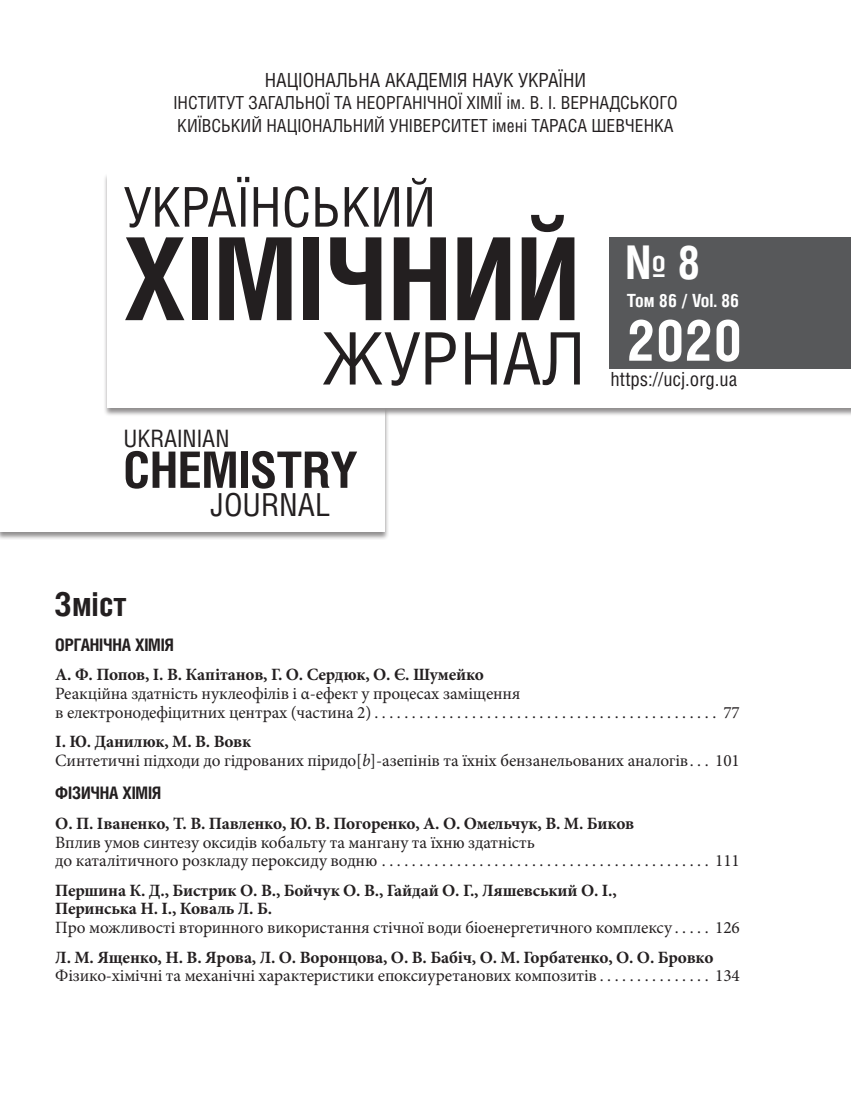
<style>
.page{position:relative;width:851px;height:1106px;background:#fff}
.page>*{position:absolute;margin:0;border:0;box-sizing:border-box;transform-origin:0 0}
.t1{font:700 114.6px "Helios Cond";color:#231f20}
.t2{font:72.45px "Helios Cond";color:#231f20}
.t3{font:700 57px "Helios Cond";color:#fff}
.t4{font:54.9px "Helios Cond";color:#231f20}
.t5{font:700 50.25px "Helios Cond";color:#231f20}
.t6{font:700 46.5px "Helios Cond";color:#fff}
.t7{font:700 33px "Helios Cond";color:#231f20}
.t8{font:31.8px "Helios Cond";color:#231f20}
.t9{font:24px "Helios Cond";color:#231f20}
.t10{font:19.5px "Helios Cond";color:#231f20}
.t11{font:700 18.15px "Helios Cond";color:#fff}
.t12{font:18px "Helios Cond";color:#231f20}
.Стиль3{font:17.25px/18.8px "Minion Pro";letter-spacing:-.01em;color:#231f20}
.Стиль2{font:700 17.25px/18.8px "Minion Pro";letter-spacing:-.01em;color:#231f20}
.Обычный{font:17.25px/18.8px "Minion Pro";letter-spacing:-.01em;color:#231f20}
.t13{font:700 17.25px "Helios Cond";letter-spacing:-.01em;color:#231f20}
.s1{font-weight:700}
.s2{font-style:italic}
.s3{font-weight:400}
</style>
<div class="page">
<div style="left:0;top:407px;width:389px;height:133px;background:#231f20;opacity:.5"></div>
<div style="left:0;top:407px;width:384px;height:124px;background:#fff"></div>
<div style="left:103px;top:173px;width:747px;height:243px;background:#231f20;opacity:.5"></div>
<div style="left:108px;top:173px;width:742px;height:234px;background:#fff"></div>
<div style="left:609px;top:237px;width:241px;height:131px;background:#57585a"></div>
<p class="t10" style="left:265px;top:68px;width:323px">НАЦІОНАЛЬНА АКАДЕМІЯ НАУК УКРАЇНИ</p>
<p class="t12" style="left:173px;top:92px;width:505px">ІНСТИТУТ ЗАГАЛЬНОЇ ТА НЕОРГАНІЧНОЇ ХІМІЇ ім. В. І. ВЕРНАДСЬКОГО</p>
<p class="t12" style="left:177px;top:114px;width:498px">КИЇВСЬКИЙ НАЦІОНАЛЬНИЙ УНІВЕРСИТЕТ імені ТАРАСА ШЕВЧЕНКА</p>
<p class="t4" style="left:123px;top:174px;width:314px">УКРАЇНСЬКИЙ</p>
<p class="t1" style="left:123px;top:211px;width:458px">ХІМІЧНИЙ</p>
<p class="t2" style="left:322px;top:315px;width:265px">ЖУРНАЛ</p>
<p class="t9" style="left:123px;top:424px;width:108px">UKRAINIAN</p>
<p class="t5" style="left:123px;top:440px;width:236px">CHEMISTRY</p>
<p class="t8" style="left:210px;top:485px;width:121px">JOURNAL</p>
<p class="t6" style="left:626px;top:234px;width:76px">№ 8</p>
<p class="t11" style="left:626px;top:290px;width:114px">Том 86 / Vol. 86</p>
<p class="t3" style="left:626px;top:306px;width:117px">2020</p>
<p class="t10" style="left:610px;top:367px;width:128px">https://ucj.org.ua</p>
<p class="t7" style="left:55px;top:585px;width:73px">Зміст</p>
<p class="t13" style="left:55px;top:634px;width:120px">ОРГАНІЧНА ХІМІЯ</p>
<p class="Стиль3" style="left:55px;top:665px;width:686px"><span class="s1">А. Ф. Попов, I. В. Капiтанов, Г. О. Сердюк, О. Є. Шумейко<br></span>Реакційна здатність нуклеофілів і α-ефект у процесах заміщення<br>в електронодефіцитних центрах (частина 2) . . . . . . . . . . . . . . . . . . . . . . . . . . . . . . . . . . . . . . . . . . . . . . 77</p>
<p class="Обычный" style="left:55px;top:732px;width:686px"><span class="s1">І. Ю. Данилюк, М. В. Вовк<br></span>Синтетичні підходи до гідрованих піридо[<span class="s2">b</span>]-азепінів та їхніх бензанельованих аналогів . . . 101</p>
<p class="t13" style="left:55px;top:783px;width:107px">ФІЗИЧНА ХІМІЯ</p>
<p class="Стиль3" style="left:55px;top:814px;width:686px"><span class="s1">О. П. Іваненко, Т. В. Павленко, Ю. В. Погоренко, А. О. Омельчук, В. М. Биков<br></span>Вплив умов синтезу оксидів кобальту та мангану та їхню здатність<br>до каталітичного розкладу пероксиду водню . . . . . . . . . . . . . . . . . . . . . . . . . . . . . . . . . . . . . . . . . . . . 111</p>
<p class="Стиль2" style="left:55px;top:880px;width:686px">Першина К. Д., Бистрик О. В., Бойчук О. В., Гайдай О. Г., Ляшевський О. І.,<br>Перинська Н. І., Коваль Л. Б.<br><span class="s3">Про можливості вторинного використання стічної води біоенергетичного комплексу . . . . . 126</span></p>
<p class="Стиль3" style="left:55px;top:947px;width:686px"><span class="s1">Л. М. Ященко, Н. В. Ярова, Л. О. Воронцова, О. В. Бабіч, О. М. Горбатенко, О. О. Бровко<br></span>Фізико-хімічні та механічні характеристики епоксиуретанових композитів . . . . . . . . . . . . . . . 134</p>
</div>
